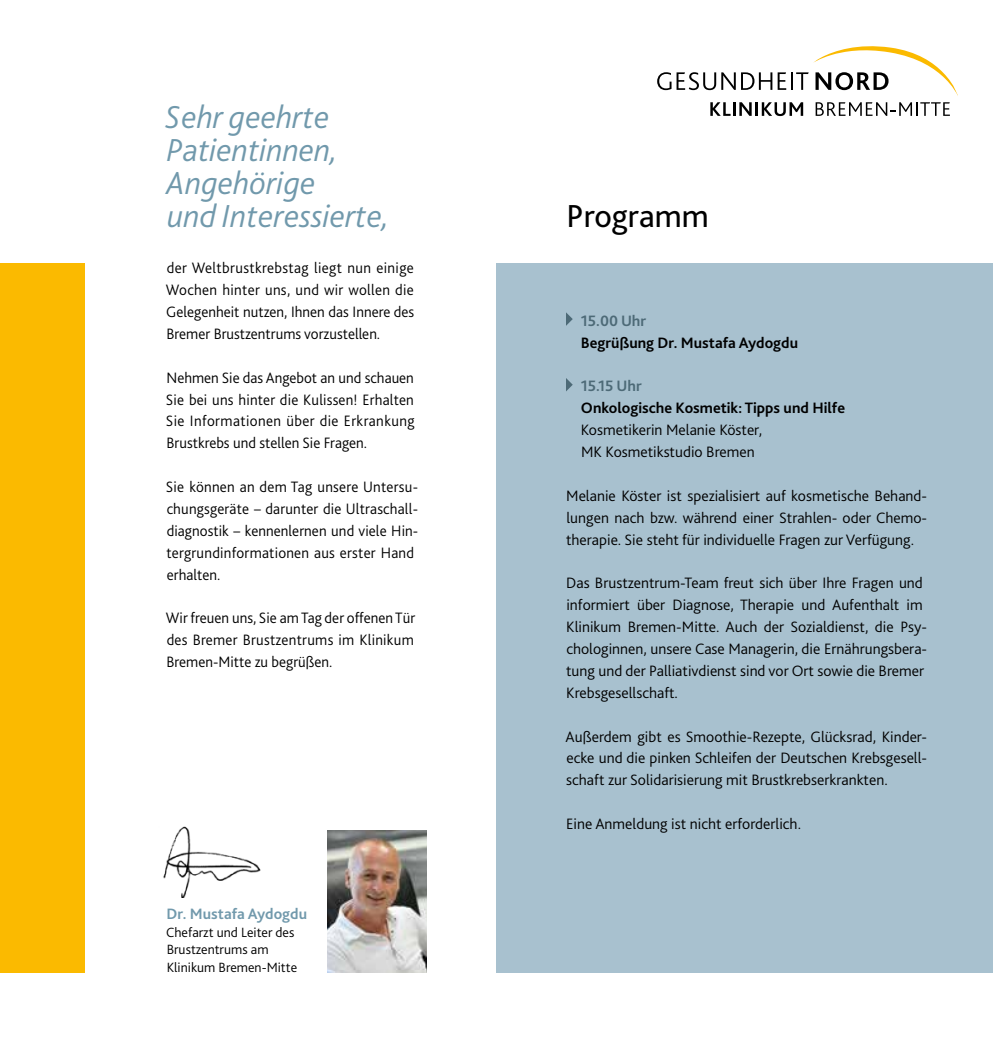
<style>
.page{position:relative;width:993px;height:1042px;background:#fff}
.page>*{position:absolute;margin:0;border:0;box-sizing:border-box;transform-origin:0 0}
.t1{font:italic 300 33.25px/32.9px "Bliss 2";color:#7199ac}
.t2{font:33.25px "Bliss 2";color:#000}
.t3{font:300 15.75px/21.9px "Bliss 2";color:#000}
.t4{font:300 15.75px/21.9px "Bliss 2";color:#000;text-align:justify;scale:.96 1}
.t5{font:700 15.75px "Bliss 2";color:#000}
.t6{font:700 15.75px "Bliss 2";color:#7199ac}
.t7{font:700 15.75px "Bliss 2";color:#4d6a77}
.t8{font:300 14px/17.5px "Bliss 2";color:#000}
</style>
<div class="page">
<div style="left:0;top:263px;width:84px;height:709px;background:#fbba00"></div>
<img style="left:163px;top:826px;width:98px;height:71px">
<div style="left:496px;top:263px;width:496px;height:709px;background:#a8c1cf"></div>
<svg style="left:566px;top:312px;width:6px;height:14px"></svg>
<svg style="left:566px;top:378px;width:6px;height:13px"></svg>
<img style="left:327px;top:831px;width:99px;height:141px">
<svg style="left:710px;top:102px;width:20px;height:14px"></svg>
<hr style="left:732px;top:102px;width:3px;height:14px;background:#000">
<svg style="left:739px;top:102px;width:63px;height:14px"></svg>
<svg style="left:815px;top:102px;width:134px;height:14px"></svg>
<svg style="left:657px;top:46px;width:300px;height:48px"></svg>
<h1 class="t1" style="left:165px;top:100px;width:226px">Sehr geehrte<br>Patientinnen,<br>Angehörige<br>und Interessierte,</h1>
<p class="t4" style="left:166px;top:257px;width:260px">der Weltbrustkrebstag liegt nun einige Wochen hinter uns, und wir wollen die Gelegenheit nutzen, Ihnen das Innere des Bremer Brustzentrums vorzustellen.</p>
<p class="t4" style="left:166px;top:366px;width:260px">Nehmen Sie das Angebot an und schauen Sie bei uns hinter die Kulissen! Erhalten Sie Informationen über die Erkrankung Brustkrebs und stellen Sie Fragen.</p>
<p class="t4" style="left:166px;top:475px;width:264px;text-align:left">Sie können an dem Tag unsere Untersu&shy;chungsgeräte – darunter die Ultraschall&shy;diagnostik – kennenlernen und viele Hin&shy;tergrundinformationen aus erster Hand erhalten.</p>
<p class="t4" style="left:166px;top:607px;width:261px">Wir freuen uns, Sie am Tag der offenen Tür des Bremer Brustzentrums im Klinikum Bremen-Mitte zu begrüßen.</p>
<p class="t6" style="left:166px;top:904px;width:142px">Dr. Mustafa Aydogdu</p>
<p class="t8" style="left:166px;top:923px;width:132px">Chefarzt und Leiter des<br>Brustzentrums am<br>Klinikum Bremen-Mitte</p>
<h1 class="t2" style="left:566px;top:195px;width:144px">Programm</h1>
<p class="t7" style="left:580px;top:311px;width:67px">15.00 Uhr</p>
<p class="t5" style="left:580px;top:333px;width:219px">Begrüßung Dr. Mustafa Aydogdu</p>
<p class="t7" style="left:580px;top:376px;width:62px">15.15 Uhr</p>
<p class="t5" style="left:580px;top:398px;width:266px">Onkologische Kosmetik: Tipps und Hilfe</p>
<p class="t3" style="left:580px;top:419px;width:183px">Kosmetikerin Melanie Köster,<br>MK Kosmetikstudio Bremen</p>
<p class="t3" style="left:566px;top:484px;width:362px;text-align:justify">Melanie Köster ist spezialisiert auf kosmetische Behand&shy;lungen nach bzw. während einer Strahlen- oder Chemo&shy;therapie. Sie steht für individuelle Fragen zur Verfügung.</p>
<p class="t3" style="left:566px;top:572px;width:362px">Das Brustzentrum-Team freut sich über Ihre Fragen und informiert über Diagnose, Therapie und Aufenthalt im Klinikum Bremen-Mitte. Auch der Sozialdienst, die Psy&shy;chologinnen, unsere Case Managerin, die Ernährungsbera&shy;tung und der Palliativdienst sind vor Ort sowie die Bremer Krebsgesellschaft.</p>
<p class="t3" style="left:565px;top:725px;width:363px;text-align:justify">Außerdem gibt es Smoothie-Rezepte, Glücksrad, Kinder&shy;ecke und die pinken Schleifen der Deutschen Krebsgesell&shy;schaft zur Solidarisierung mit Brustkrebserkrankten.</p>
<p class="t3" style="left:566px;top:812px;width:236px">Eine Anmeldung ist nicht erforderlich.</p>
</div>
